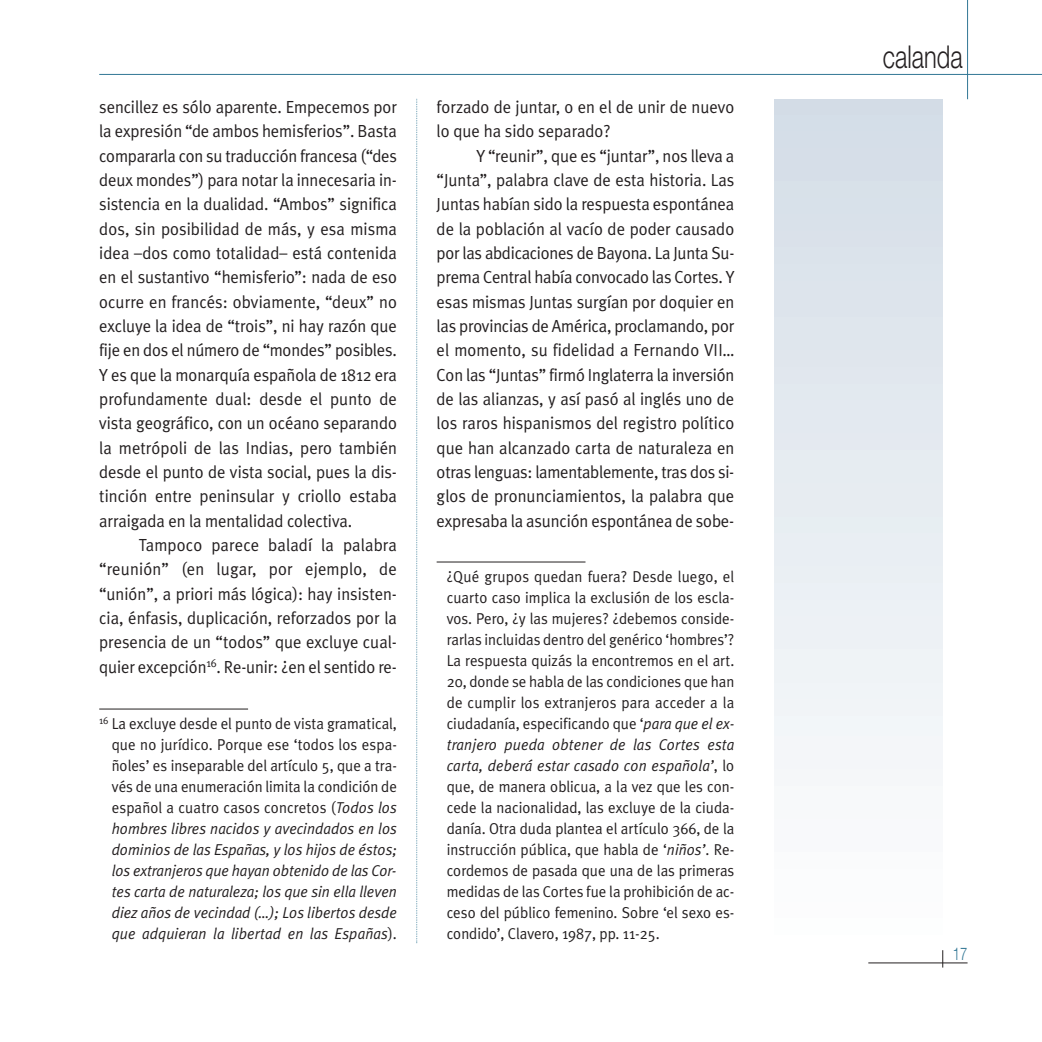
<style>
.page{position:relative;width:1042px;height:1042px;background:#fff}
.page>*{position:absolute;margin:0;border:0;box-sizing:border-box;transform-origin:0 0}
.t1{font:300 31.5px "Helvetica Neue";color:#231f20;scale:.75 1}
.t2{font:17.5px/24.3px "Meta Plus Normal";letter-spacing:-.005em;color:#231f20;text-align:justify;scale:.95 1}
.t3{font:300 17.5px "Helvetica Neue";color:#317694;scale:.75 1}
.t4{font:15.75px/21px "Meta Plus Normal";color:#231f20;text-align:justify;scale:.95 1}
.t5{font:italic 15.75px/21px "Meta Plus Normal";letter-spacing:.01em;color:#231f20;text-align:justify;scale:.95 1}
.s1{font-style:normal}
.s2{font-style:italic}
</style>
<div class="page">
<hr style="left:99px;top:74px;width:943px;height:1px;background:#317694">
<hr style="left:967px;top:0;width:1px;height:99px;background:#317694">
<svg style="left:416px;top:99px;width:1px;height:844px"></svg>
<hr style="left:868px;top:962px;width:99px;height:1px;background:#231f20">
<svg style="left:942px;top:950px;width:1px;height:17px"></svg>
<div style="left:774px;top:99px;width:169px;height:844px;background:linear-gradient(to bottom,#d3dce6,#fdfefe)"></div>
<hr style="left:99px;top:708px;width:149px;height:1px;background:#231f20">
<hr style="left:437px;top:561px;width:148px;height:1px;background:#231f20">
<p class="t2" style="left:99px;top:96px;width:315px">sencillez es sólo aparente. Empecemos por la expresión “de ambos hemisferios”. Basta compararla con su traducción francesa (“des deux mondes”) para notar la innecesaria in&shy;sistencia en la dualidad. “Ambos” significa dos, sin posibilidad de más, y esa misma idea –dos como totalidad– está contenida en el sustantivo “hemisferio”: nada de eso ocurre en francés: obviamente, “deux” no excluye la idea de “trois”, ni hay razón que fije en dos el número de “mondes” posibles.<br>Y es que la monarquía española de 1812 era profundamente dual: desde el punto de vista geográfico, con un océano separando la metrópoli de las Indias, pero también desde el punto de vista social, pues la dis&shy;tinción entre peninsular y criollo estaba arraigada en la mentalidad colectiva.</p>
<p class="t2" style="left:99px;top:534px;width:315px;text-indent:40px">Tampoco parece baladí la palabra “reunión” (en lugar, por ejemplo, de “unión”, a priori más lógica): hay insisten&shy;cia, énfasis, duplicación, reforzados por la presencia de un “todos” que excluye cual&shy;quier excepción<sup>16</sup>. Re-unir: ¿en el sentido re-</p>
<p class="t5" style="left:112px;top:715px;width:302px;text-indent:-12px"><sup>16</sup> <span class="s1">La excluye desde el punto de vista gramatical, que no jurídico. Porque ese ‘todos los espa&shy;ñoles’ es inseparable del artículo 5, que a tra&shy;vés de una enumeración limita la condición de español a cuatro casos concretos (</span>Todos los hombres libres nacidos y avecindados en los dominios de las Españas, y los hijos de éstos; los extranjeros que hayan obtenido de las Cor&shy;tes carta de naturaleza; los que sin ella lleven diez años de vecindad (…); Los libertos desde que adquieran la libertad en las Españas<span class="s1">).</span></p>
<p class="t2" style="left:437px;top:96px;width:315px">forzado de juntar, o en el de unir de nuevo lo que ha sido separado?</p>
<p class="t2" style="left:437px;top:145px;width:315px;text-indent:40px">Y “reunir”, que es “juntar”, nos lleva a “Junta”, palabra clave de esta historia. Las Juntas habían sido la respuesta espontánea de la población al vacío de poder causado por las abdicaciones de Bayona. La Junta Su&shy;prema Central había convocado las Cortes. Y esas mismas Juntas surgían por doquier en las provincias de América, proclamando, por el momento, su fidelidad a Fernando VII… Con las “Juntas” firmó Inglaterra la inversión de las alianzas, y así pasó al inglés uno de los raros hispanismos del registro político que han alcanzado carta de naturaleza en otras lenguas: lamentablemente, tras dos si&shy;glos de pronunciamientos, la palabra que expresaba la asunción espontánea de sobe-</p>
<p class="t4" style="left:447px;top:567px;width:304px">¿Qué grupos quedan fuera? Desde luego, el cuarto caso implica la exclusión de los escla&shy;vos. Pero, ¿y las mujeres? ¿debemos conside&shy;rarlas incluidas dentro del genérico ‘hombres’?<br>La respuesta quizás la encontremos en el art.<br>20, donde se habla de las condiciones que han de cumplir los extranjeros para acceder a la ciudadanía, especificando que ‘<span class="s2">para que el ex&shy;tranjero pueda obtener de las Cortes esta carta, deberá estar casado con española’</span>, lo que, de manera oblicua, a la vez que les con&shy;cede la nacionalidad, las excluye de la ciuda&shy;danía. Otra duda plantea el artículo 366, de la instrucción pública, que habla de ‘<span class="s2">niños’</span>. Re&shy;cordemos de pasada que una de las primeras medidas de las Cortes fue la prohibición de ac&shy;ceso del público femenino. Sobre ‘el sexo es&shy;condido’, Clavero, 1987, pp. 11-25.</p>
<h1 class="t1" style="left:883px;top:45px;width:108px">calanda</h1>
<p class="t3" style="left:953px;top:947px;width:21px">17</p>
</div>
